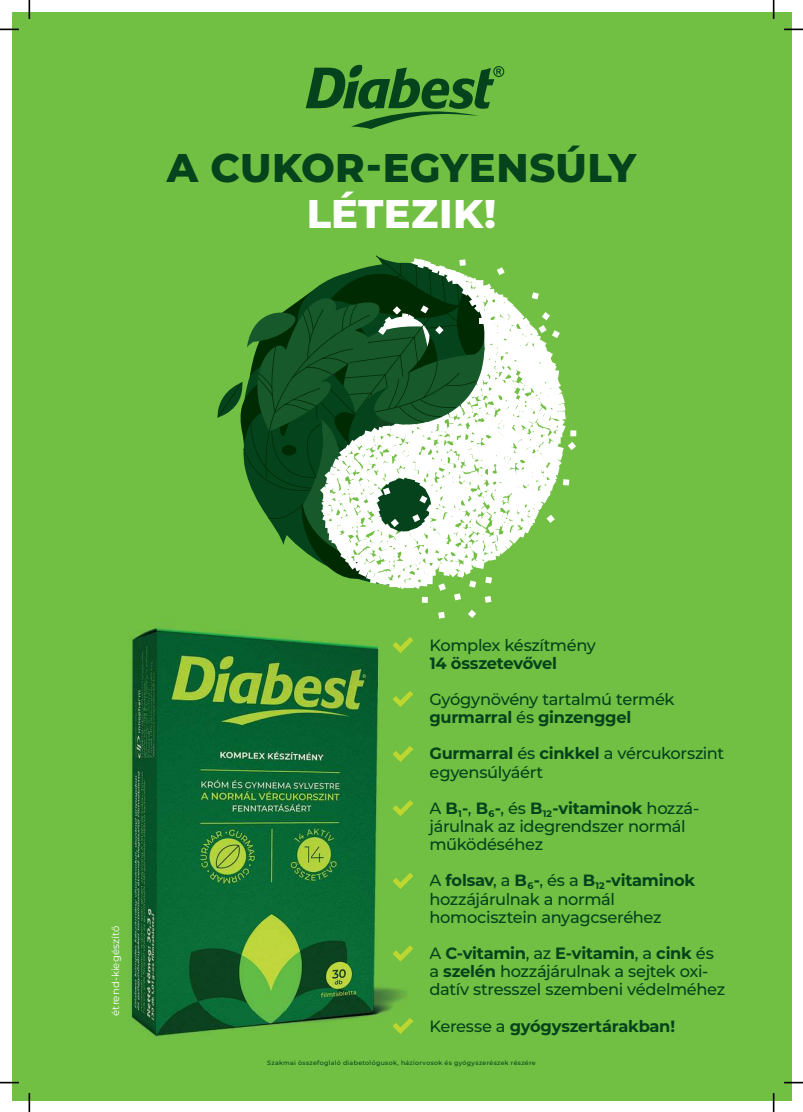
<style>
.page{position:relative;width:803px;height:1112px;background:#fff}
.page>*{position:absolute;margin:0;border:0;box-sizing:border-box;transform-origin:0 0}
.t1{font:800 40px "Montserrat";letter-spacing:.01em;color:#04431b}
.t2{font:800 40px "Montserrat";letter-spacing:.01em;color:#fff}
.t3{font:500 16.25px/18.1px "Montserrat";letter-spacing:-.02em;color:#04431b}
.t4{font:700 16.25px "Montserrat";letter-spacing:-.02em;color:#04431b}
.t5{font:10.12px "Montserrat";letter-spacing:.005em;color:#fff}
.t6{font:500 6.25px "Montserrat";letter-spacing:.055em;color:#04431b}
.s1{font-weight:700}
.s2{font-weight:500}
</style>
<div class="page">
<div style="left:12px;top:12px;width:779px;height:1087px;background:#71bf43"></div>
<svg style="left:306px;top:65px;width:198px;height:64px"></svg>
<svg style="left:438px;top:611px;width:7px;height:7px"></svg>
<svg style="left:468px;top:609px;width:8px;height:9px"></svg>
<svg style="left:217px;top:255px;width:359px;height:347px"></svg>
<img style="left:130px;top:626px;width:276px;height:412px">
<img style="left:393px;top:637px;width:20px;height:16px">
<img style="left:393px;top:690px;width:20px;height:16px">
<img style="left:393px;top:745px;width:20px;height:16px">
<img style="left:393px;top:872px;width:20px;height:16px">
<img style="left:393px;top:945px;width:20px;height:16px">
<img style="left:393px;top:1017px;width:20px;height:16px">
<img style="left:393px;top:800px;width:20px;height:16px">
<svg style="left:0;top:29px;width:19px;height:1px"></svg>
<svg style="left:784px;top:29px;width:19px;height:1px"></svg>
<svg style="left:0;top:1081px;width:19px;height:2px"></svg>
<svg style="left:784px;top:1081px;width:19px;height:2px"></svg>
<svg style="left:29px;top:0;width:1px;height:19px"></svg>
<svg style="left:29px;top:1093px;width:1px;height:18px"></svg>
<svg style="left:773px;top:0;width:1px;height:19px"></svg>
<svg style="left:773px;top:1093px;width:1px;height:18px"></svg>
<h1 class="t1" style="left:167px;top:144px;width:471px">A CUKOR-EGYENSÚLY</h1>
<h1 class="t2" style="left:307px;top:191px;width:191px">LÉTEZIK!</h1>
<p class="t5" style="left:110px;top:1015px;width:92px;rotate:-90deg">étrend-kiegészítő</p>
<p class="t3" style="left:429px;top:635px;width:168px">Komplex készítmény</p>
<p class="t4" style="left:429px;top:655px;width:129px">14 összetevővel</p>
<p class="t3" style="left:429px;top:690px;width:247px">Gyógynövény tartalmú termék <span class="s1">gurmarral</span> és <span class="s1">ginzenggel</span></p>
<p class="t3" style="left:429px;top:744px;width:296px"><span class="s1">Gurmarral</span> és <span class="s1">cinkkel</span> a vércukorszint egyensúlyáért</p>
<p class="t3" style="left:429px;top:799px;width:271px">A <span class="s1">B</span><sub>1</sub><span class="s1">-</span>, <span class="s1">B</span><sub>6</sub><span class="s1">-</span>, és <span class="s1">B</span><sub>12</sub><span class="s1">-vitaminok</span> hozzá&shy;járulnak az idegrendszer normál működéséhez</p>
<p class="t3" style="left:429px;top:871px;width:267px">A <span class="s1">folsav</span>, a <span class="s1">B</span><sub>6</sub><span class="s1">-</span>, és a <span class="s1">B</span><sub>12</sub><span class="s1">-vitaminok </span>hozzájárulnak a normál homocisztein anyagcseréhez</p>
<p class="t3" style="left:429px;top:944px;width:297px">A <span class="s1">C-vitamin</span>, az <span class="s1">E-vitamin</span>, a <span class="s1">cink</span> és a <span class="s1">szelén</span> hozzájárulnak a sejtek oxi&shy;datív stresszel szembeni védelméhez</p>
<p class="t4" style="left:429px;top:1018px;width:247px"><span class="s2">Keresse a</span> gyógyszertárakban!</p>
<p class="t6" style="left:267px;top:1058px;width:270px">Szakmai összefoglaló diabetológusok, háziorvosok és gyógyszerészek részére</p>
</div>
